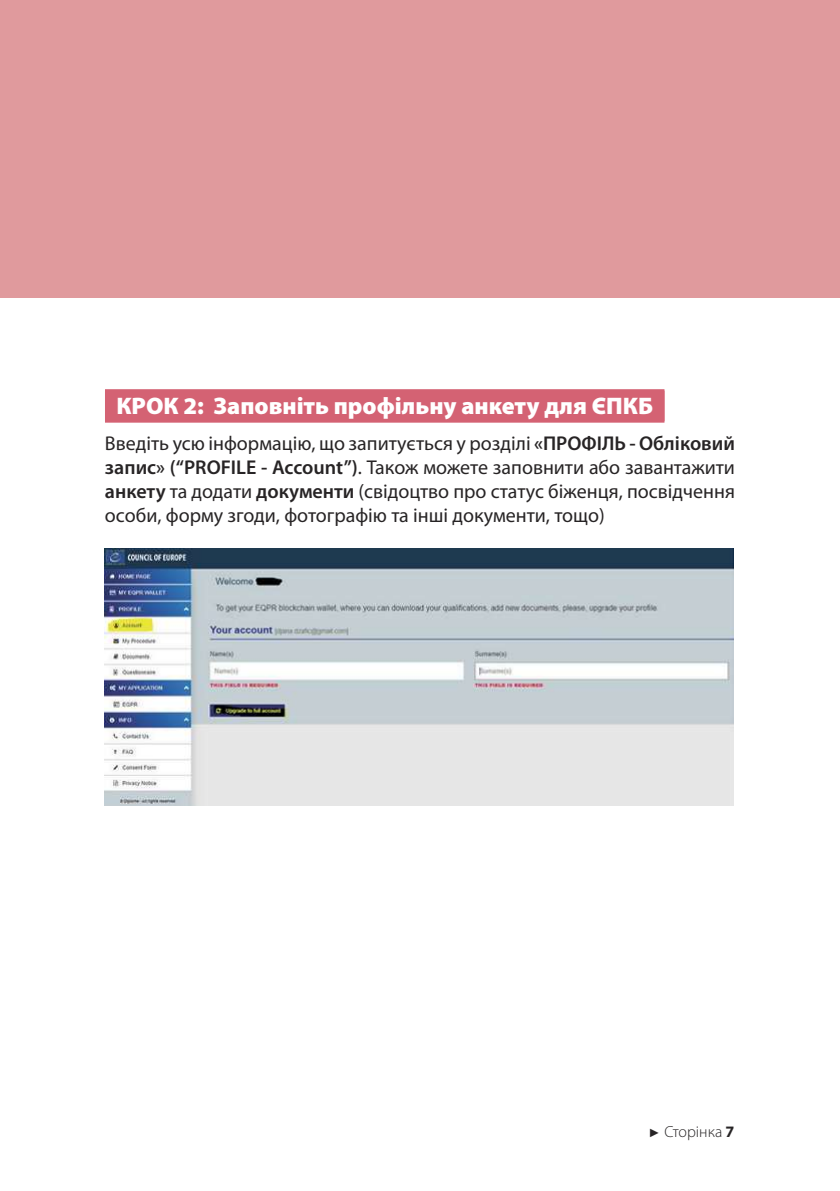
<style>
.page{position:relative;width:840px;height:1191px;background:#fff}
.page>*{position:absolute;margin:0;border:0;box-sizing:border-box;transform-origin:0 0}
.t1{font:900 24px "Myriad Pro";color:#fff}
.t2{font:20px/24px "Myriad Pro";color:#272425;text-align:justify}
.t3{font:300 16px "Myriad Pro";color:#272425}
.s1{font-weight:600}
.s2{font-family:"Arial";font-weight:400;font-size:12px}
.s3{font-weight:700}
</style>
<div class="page">
<img style="left:105px;top:548px;width:628px;height:257px">
<div style="left:105px;top:391px;width:559px;height:32px;background:#d46273"></div>
<div style="left:105px;top:389px;width:559px;height:32px;background:#d46273"></div>
<div style="left:0;top:0;width:839px;height:298px;background:#e09a9d"></div>
<p class="t1" style="left:116px;top:392px;width:538px">КРОК 2: Заповніть профільну анкету для ЄПКБ</p>
<p class="t2" style="left:105px;top:432px;width:631px">Введіть усю інформацію, що запитується у розділі <span class="s1">«ПРОФІЛЬ - Обліковий запис» (“PROFILE - Account”)</span>. Також можете заповнити або завантажити <span class="s1">анкету</span> та додати <span class="s1">документи</span> (свідоцтво про статус біженця, посвідчення особи, форму згоди, фотографію та інші документи, тощо)</p>
<p class="t3" style="left:648px;top:1121px;width:86px"><span class="s2">►</span> Сторінка <span class="s3">7</span></p>
</div>
